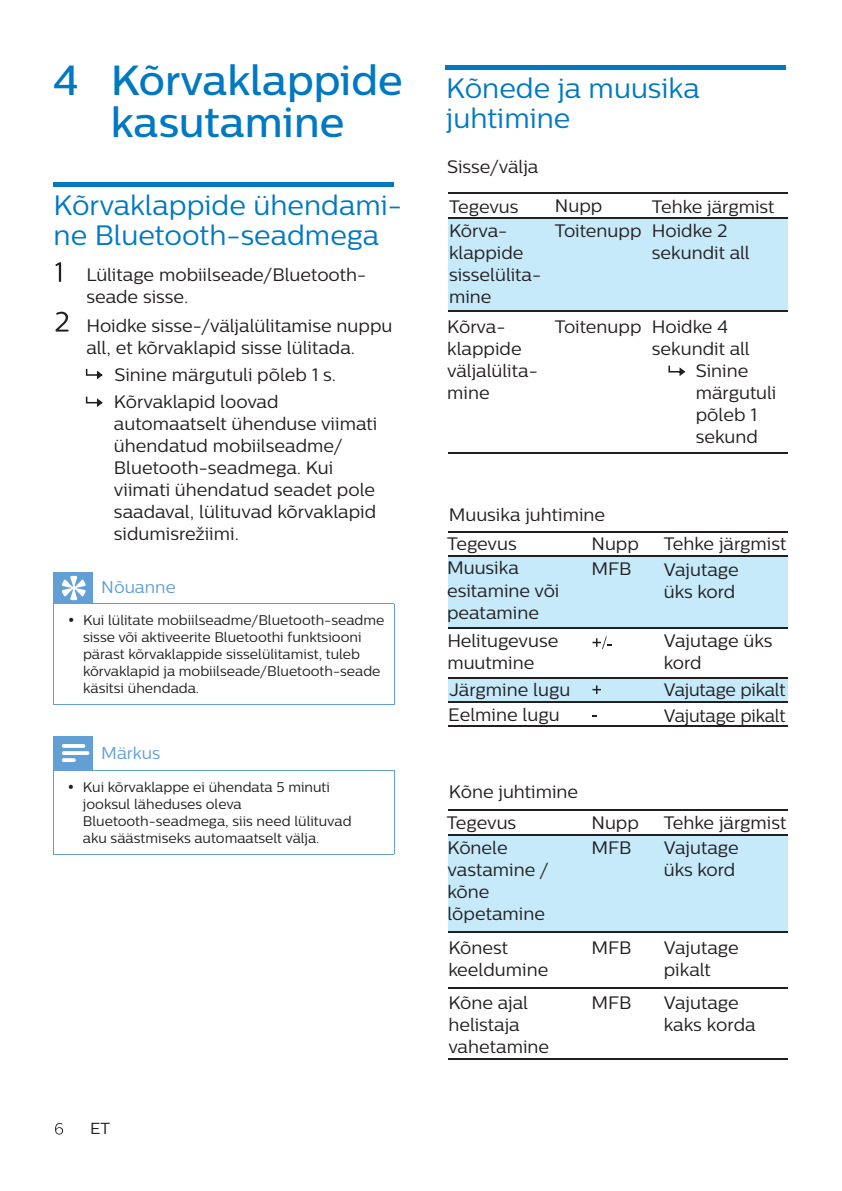
<style>
.page{position:relative;width:842px;height:1191px;background:#fff}
.page>*{position:absolute;margin:0;border:0;box-sizing:border-box;transform-origin:0 0}
.t1{font:500 42px/42px "Centrale Sans";color:#0079c2;text-align:center}
.t2{font:28px/30px "Centrale Sans";color:#0079c2}
.t3{font:18px/22px "Centrale Sans";color:#231f20}
.t4{font:17px "Centrale Sans";color:#629fd5}
.t5{font:16px "Centrale Sans";color:#231f20}
.t6{font:14px/17px "Centrale Sans";color:#231f20}
</style>
<div class="page">
<hr style="left:54px;top:182px;width:340px;height:4px;background:#0079c2">
<svg style="left:55px;top:262px;width:6px;height:20px"></svg>
<svg style="left:55px;top:312px;width:14px;height:19px"></svg>
<svg style="left:86px;top:369px;width:17px;height:10px"></svg>
<svg style="left:86px;top:396px;width:17px;height:11px"></svg>
<div style="left:448px;top:218px;width:340px;height:92px;background:#c6eafa"></div>
<hr style="left:448px;top:193px;width:96px;height:1px;background:#231f20">
<hr style="left:544px;top:193px;width:92px;height:1px;background:#231f20">
<hr style="left:636px;top:193px;width:152px;height:1px;background:#231f20">
<hr style="left:448px;top:217px;width:96px;height:1px;background:#231f20">
<hr style="left:544px;top:217px;width:92px;height:1px;background:#231f20">
<hr style="left:636px;top:217px;width:152px;height:1px;background:#231f20">
<hr style="left:448px;top:310px;width:96px;height:1px;background:#231f20">
<hr style="left:544px;top:310px;width:92px;height:1px;background:#231f20">
<hr style="left:636px;top:310px;width:152px;height:1px;background:#231f20">
<hr style="left:448px;top:452px;width:96px;height:1px;background:#231f20">
<hr style="left:544px;top:452px;width:92px;height:1px;background:#231f20">
<hr style="left:636px;top:452px;width:152px;height:1px;background:#231f20">
<svg style="left:668px;top:366px;width:17px;height:10px"></svg>
<div style="left:679px;top:677px;width:109px;height:25px;background:#c6eafa"></div>
<div style="left:581px;top:677px;width:98px;height:25px;background:#c6eafa"></div>
<div style="left:448px;top:677px;width:133px;height:25px;background:#c6eafa"></div>
<div style="left:679px;top:556px;width:109px;height:72px;background:#c6eafa"></div>
<div style="left:581px;top:556px;width:98px;height:72px;background:#c6eafa"></div>
<div style="left:448px;top:556px;width:133px;height:72px;background:#c6eafa"></div>
<hr style="left:448px;top:531px;width:133px;height:1px;background:#231f20">
<hr style="left:581px;top:531px;width:98px;height:1px;background:#231f20">
<hr style="left:679px;top:531px;width:109px;height:1px;background:#231f20">
<hr style="left:448px;top:556px;width:133px;height:1px;background:#231f20">
<hr style="left:581px;top:556px;width:98px;height:1px;background:#231f20">
<hr style="left:679px;top:556px;width:109px;height:1px;background:#231f20">
<hr style="left:448px;top:627px;width:133px;height:1px;background:#231f20">
<hr style="left:581px;top:627px;width:98px;height:1px;background:#231f20">
<hr style="left:679px;top:627px;width:109px;height:1px;background:#231f20">
<hr style="left:448px;top:677px;width:133px;height:1px;background:#231f20">
<hr style="left:581px;top:677px;width:98px;height:1px;background:#231f20">
<hr style="left:679px;top:677px;width:109px;height:1px;background:#231f20">
<hr style="left:448px;top:701px;width:133px;height:1px;background:#231f20">
<hr style="left:581px;top:701px;width:98px;height:1px;background:#231f20">
<hr style="left:679px;top:701px;width:109px;height:1px;background:#231f20">
<hr style="left:448px;top:726px;width:133px;height:1px;background:#231f20">
<hr style="left:581px;top:726px;width:98px;height:1px;background:#231f20">
<hr style="left:679px;top:726px;width:109px;height:1px;background:#231f20">
<svg style="left:592px;top:636px;width:20px;height:13px"></svg>
<svg style="left:592px;top:685px;width:9px;height:9px"></svg>
<div style="left:448px;top:835px;width:340px;height:96px;background:#c6eafa"></div>
<hr style="left:448px;top:810px;width:108px;height:1px;background:#231f20">
<hr style="left:556px;top:810px;width:114px;height:1px;background:#231f20">
<hr style="left:670px;top:810px;width:118px;height:1px;background:#231f20">
<hr style="left:448px;top:834px;width:108px;height:1px;background:#231f20">
<hr style="left:556px;top:834px;width:114px;height:1px;background:#231f20">
<hr style="left:670px;top:834px;width:118px;height:1px;background:#231f20">
<hr style="left:448px;top:931px;width:108px;height:1px;background:#231f20">
<hr style="left:556px;top:931px;width:114px;height:1px;background:#231f20">
<hr style="left:670px;top:931px;width:118px;height:1px;background:#231f20">
<hr style="left:448px;top:988px;width:108px;height:1px;background:#231f20">
<hr style="left:556px;top:988px;width:114px;height:1px;background:#231f20">
<hr style="left:670px;top:988px;width:118px;height:1px;background:#231f20">
<hr style="left:446px;top:66px;width:340px;height:4px;background:#0079c2">
<hr style="left:448px;top:1059px;width:108px;height:1px;background:#231f20">
<hr style="left:556px;top:1059px;width:114px;height:1px;background:#231f20">
<hr style="left:670px;top:1059px;width:118px;height:1px;background:#231f20">
<div style="left:54px;top:572px;width:39px;height:31px;background:#629fd5"></div>
<hr style="left:54px;top:603px;width:1px;height:101px;background:#629fd5">
<hr style="left:394px;top:604px;width:1px;height:100px;background:#629fd5">
<hr style="left:54px;top:704px;width:39px;height:1px;background:#629fd5">
<hr style="left:93px;top:704px;width:301px;height:1px;background:#629fd5">
<hr style="left:92px;top:603px;width:302px;height:1px;background:#629fd5">
<svg style="left:62px;top:576px;width:24px;height:24px"></svg>
<div style="left:54px;top:736px;width:39px;height:34px;background:#629fd5"></div>
<hr style="left:54px;top:770px;width:1px;height:84px;background:#629fd5">
<hr style="left:394px;top:770px;width:1px;height:84px;background:#629fd5">
<hr style="left:54px;top:854px;width:39px;height:1px;background:#629fd5">
<hr style="left:93px;top:854px;width:301px;height:1px;background:#629fd5">
<hr style="left:92px;top:770px;width:302px;height:1px;background:#629fd5">
<svg style="left:62px;top:744px;width:27px;height:18px"></svg>
<svg style="left:55px;top:1123px;width:8px;height:11px"></svg>
<h1 class="t1" style="left:53px;top:58px;width:352px">4 Kõrvaklappide kasutamine</h1>
<h2 class="t2" style="left:54px;top:189px;width:350px">Kõrvaklappide ühendami&shy;ne Bluetooth-seadmega</h2>
<p class="t3" style="left:86px;top:264px;width:281px">Lülitage mobiilseade/Bluetooth&shy;seade sisse.</p>
<p class="t3" style="left:86px;top:314px;width:307px">Hoidke sisse-/väljalülitamise nuppu all, et kõrvaklapid sisse lülitada.</p>
<p class="t3" style="left:114px;top:361px;width:224px;line-height:27px">Sinine märgutuli põleb 1 s.<br>Kõrvaklapid loovad</p>
<p class="t3" style="left:114px;top:412px;width:265px">automaatselt ühenduse viimati ühendatud mobiilseadme/<br>Bluetooth-seadmega. Kui viimati ühendatud seadet pole saadaval, lülituvad kõrvaklapid sidumisrežiimi.</p>
<p class="t4" style="left:101px;top:577px;width:76px">Nõuanne</p>
<p class="t6" style="left:83px;top:611px;width:303px;text-indent:-15px">• Kui lülitate mobiilseadme/Bluetooth-seadme sisse või aktiveerite Bluetoothi funktsiooni pärast kõrvaklappide sisselülitamist, tuleb kõrvaklapid ja mobiilseade/Bluetooth-seade käsitsi ühendada.</p>
<p class="t4" style="left:101px;top:743px;width:60px">Märkus</p>
<p class="t6" style="left:83px;top:778px;width:270px;text-indent:-15px">• Kui kõrvaklappe ei ühendata 5 minuti jooksul läheduses oleva Bluetooth-seadmega, siis need lülituvad aku säästmiseks automaatselt välja.</p>
<p class="t5" style="left:90px;top:1119px;width:21px">ET</p>
<h2 class="t2" style="left:446px;top:73px;width:255px">Kõnede ja muusika juhtimine</h2>
<p class="t3" style="left:447px;top:155px;width:93px">Sisse/välja</p>
<p class="t3" style="left:449px;top:195px;width:71px">Tegevus</p>
<p class="t3" style="left:555px;top:194px;width:49px">Nupp</p>
<p class="t3" style="left:652px;top:195px;width:124px">Tehke järgmist</p>
<p class="t3" style="left:449px;top:219px;width:94px">Kõrva&shy;klappide sisselülita&shy;mine</p>
<p class="t3" style="left:652px;top:219px;width:99px;text-indent:-97px">Toitenupp Hoidke 2 sekundit all</p>
<p class="t3" style="left:447px;top:315px;width:92px">Kõrva&shy;klappide väljalülita&shy;mine</p>
<p class="t3" style="left:555px;top:315px;width:175px">Toitenupp Hoidke 4</p>
<p class="t3" style="left:652px;top:337px;width:99px">sekundit all</p>
<p class="t3" style="left:696px;top:360px;width:54px">Sinine</p>
<p class="t3" style="left:696px;top:382px;width:82px">märgutuli</p>
<p class="t3" style="left:696px;top:404px;width:63px">põleb 1</p>
<p class="t3" style="left:696px;top:426px;width:64px">sekund</p>
<p class="t3" style="left:447px;top:499px;width:159px;line-height:29px">Muusika juhtimine<br>Tegevus</p>
<p class="t3" style="left:591px;top:532px;width:49px">Nupp</p>
<p class="t3" style="left:664px;top:532px;width:124px">Tehke järgmist</p>
<p class="t3" style="left:447px;top:557px;width:73px">Muusika</p>
<p class="t3" style="left:591px;top:557px;width:41px">MFB</p>
<p class="t3" style="left:447px;top:579px;width:114px">esitamine või peatamine</p>
<p class="t3" style="left:447px;top:629px;width:113px">Helitugevuse muutmine</p>
<p class="t3" style="left:448px;top:677px;width:124px;line-height:25px">Järgmine lugu<br>Eelmine lugu</p>
<p class="t3" style="left:664px;top:558px;width:76px">Vajutage üks kord</p>
<p class="t3" style="left:664px;top:629px;width:110px">Vajutage üks kord</p>
<p class="t3" style="left:664px;top:676px;width:123px;line-height:25.8px">Vajutage pikalt<br>Vajutage pikalt</p>
<p class="t3" style="left:447px;top:776px;width:133px;line-height:31px">Kõne juhtimine<br>Tegevus</p>
<p class="t3" style="left:447px;top:836px;width:103px">Kõnele vastamine / kõne lõpetamine</p>
<p class="t3" style="left:448px;top:936px;width:102px">Kõnest keeldumine</p>
<p class="t3" style="left:591px;top:811px;width:49px">Nupp</p>
<p class="t3" style="left:664px;top:811px;width:124px">Tehke järgmist</p>
<p class="t3" style="left:591px;top:836px;width:41px">MFB</p>
<p class="t3" style="left:591px;top:936px;width:41px">MFB</p>
<p class="t3" style="left:664px;top:836px;width:76px">Vajutage üks kord</p>
<p class="t3" style="left:664px;top:936px;width:76px">Vajutage pikalt</p>
<p class="t3" style="left:448px;top:991px;width:102px">Kõne ajal helistaja vahetamine</p>
<p class="t3" style="left:591px;top:991px;width:41px">MFB</p>
<p class="t3" style="left:664px;top:991px;width:93px">Vajutage kaks korda</p>
</div>
